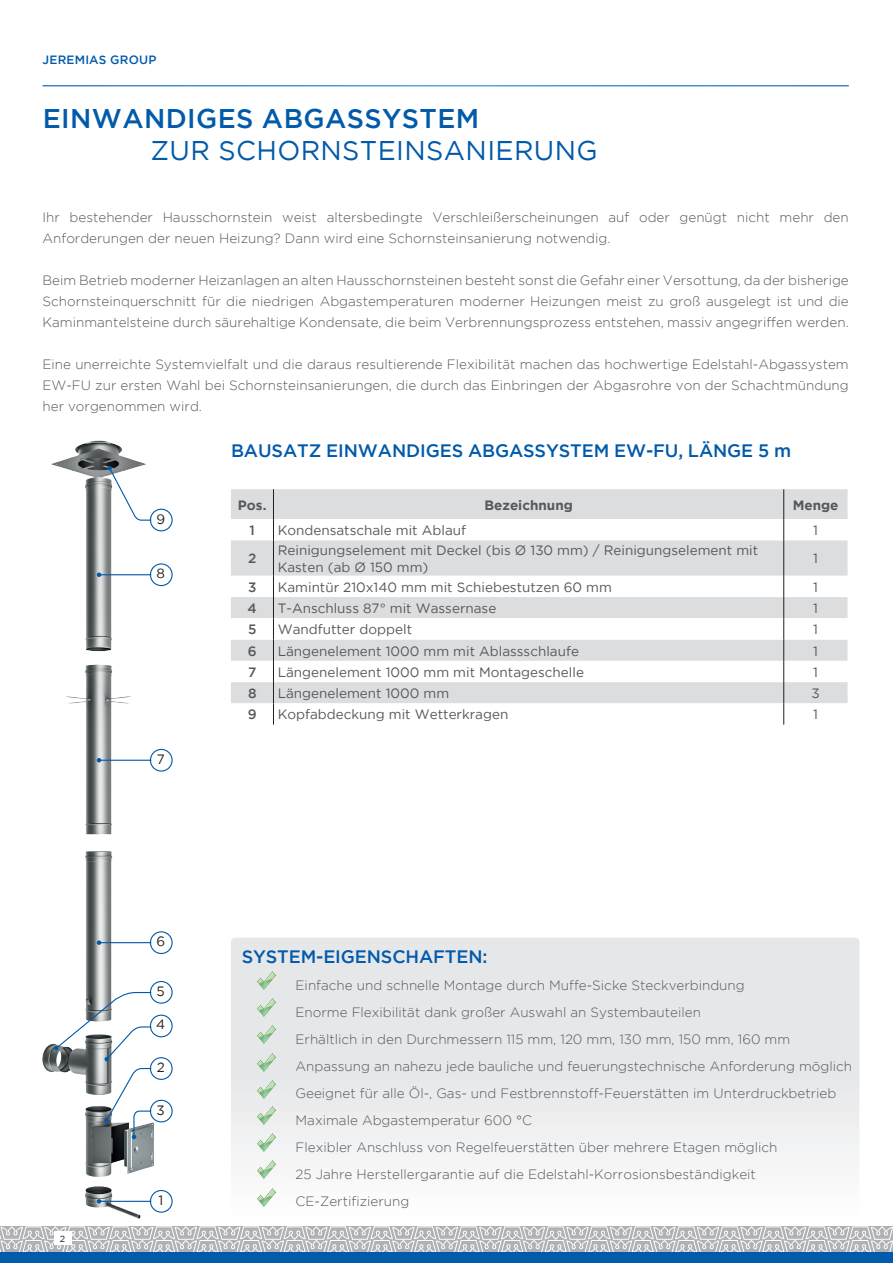
<style>
.page{position:relative;width:893px;height:1263px;background:#fff}
.page>*{position:absolute;margin:0;border:0;box-sizing:border-box;transform-origin:0 0}
.t1{font:27px "Gotham";letter-spacing:.015em;color:#015aaa}
.t2{font:500 27px "Gotham";letter-spacing:.015em;color:#015aaa}
.t3{font:500 18px "Gotham";letter-spacing:-.005em;color:#015aaa}
.t4{font:300 13.5px/27px "Gotham";color:#57585a}
.t5{font:13.5px/16.2px "Gotham";color:#57585a}
.t6{font:700 13.5px "Gotham";color:#57585a}
.t7{font:500 13.5px "Gotham";color:#57585a}
.t8{font:13.5px "Gotham";color:#231f20}
.t9{font:500 12px "Gotham";letter-spacing:.015em;color:#015aaa}
.t10{font:9px "Gotham";color:#231f20}
</style>
<div class="page">
<svg style="left:0;top:1226px;width:893px;height:26px;background:#c6c6c9"></svg>
<div style="left:54px;top:1231px;width:17px;height:14px;background:#fff"></div>
<div style="left:0;top:1252px;width:893px;height:11px;background:#015aaa"></div>
<svg style="left:231px;top:938px;width:628px;height:269px"></svg>
<div style="left:231px;top:489px;width:616px;height:30px;background:#dcdddf"></div>
<svg style="left:231px;top:519px;width:616px;height:206px"></svg>
<hr style="left:783px;top:489px;width:1px;height:30px;background:#231f20">
<svg style="left:783px;top:519px;width:1px;height:21px"></svg>
<hr style="left:783px;top:540px;width:1px;height:36px;background:#231f20">
<svg style="left:783px;top:576px;width:1px;height:149px"></svg>
<svg style="left:273px;top:519px;width:1px;height:21px"></svg>
<hr style="left:273px;top:540px;width:1px;height:36px;background:#231f20">
<svg style="left:273px;top:576px;width:1px;height:149px"></svg>
<hr style="left:273px;top:489px;width:1px;height:30px;background:#231f20">
<img style="left:43px;top:440px;width:111px;height:778px">
<div style="left:150px;top:1100px;width:22px;height:22px;background:#fff;border-radius:50%"></div>
<div style="left:150px;top:1100px;width:23px;height:22px;border:1px solid #015aaa;border-radius:50%"></div>
<div style="left:150px;top:1058px;width:22px;height:21px;background:#fff;border-radius:50%"></div>
<div style="left:150px;top:1057px;width:23px;height:23px;border:1px solid #015aaa;border-radius:50%"></div>
<div style="left:150px;top:1015px;width:22px;height:22px;background:#fff;border-radius:50%"></div>
<div style="left:150px;top:1014px;width:23px;height:23px;border:1px solid #015aaa;border-radius:50%"></div>
<div style="left:150px;top:981px;width:22px;height:22px;background:#fff;border-radius:50%"></div>
<div style="left:150px;top:981px;width:23px;height:23px;border:1px solid #015aaa;border-radius:50%"></div>
<div style="left:150px;top:932px;width:22px;height:21px;background:#fff;border-radius:50%"></div>
<div style="left:150px;top:931px;width:23px;height:23px;border:1px solid #015aaa;border-radius:50%"></div>
<div style="left:150px;top:749px;width:22px;height:22px;background:#fff;border-radius:50%"></div>
<div style="left:150px;top:749px;width:23px;height:23px;border:1px solid #015aaa;border-radius:50%"></div>
<div style="left:150px;top:564px;width:22px;height:22px;background:#fff;border-radius:50%"></div>
<div style="left:150px;top:563px;width:23px;height:23px;border:1px solid #015aaa;border-radius:50%"></div>
<div style="left:150px;top:509px;width:22px;height:22px;background:#fff;border-radius:50%"></div>
<div style="left:150px;top:509px;width:23px;height:22px;border:1px solid #015aaa;border-radius:50%"></div>
<svg style="left:104px;top:1067px;width:48px;height:72px"></svg>
<svg style="left:54px;top:991px;width:98px;height:70px"></svg>
<hr style="left:99px;top:942px;width:52px;height:1px;background:#015aaa">
<svg style="left:97px;top:940px;width:4px;height:5px"></svg>
<hr style="left:99px;top:760px;width:52px;height:1px;background:#015aaa">
<svg style="left:97px;top:758px;width:4px;height:4px"></svg>
<hr style="left:99px;top:574px;width:52px;height:1px;background:#015aaa">
<svg style="left:97px;top:572px;width:4px;height:5px"></svg>
<svg style="left:107px;top:466px;width:45px;height:55px"></svg>
<img style="left:258px;top:971px;width:18px;height:18px">
<img style="left:258px;top:999px;width:18px;height:18px">
<img style="left:258px;top:1026px;width:18px;height:18px">
<img style="left:258px;top:1053px;width:18px;height:18px">
<img style="left:258px;top:1080px;width:18px;height:18px">
<img style="left:258px;top:1106px;width:18px;height:18px">
<img style="left:258px;top:1134px;width:18px;height:18px">
<img style="left:258px;top:1161px;width:18px;height:18px">
<img style="left:258px;top:1188px;width:18px;height:18px">
<div style="left:150px;top:1190px;width:22px;height:22px;background:#fff;border-radius:50%"></div>
<div style="left:150px;top:1190px;width:23px;height:23px;border:1px solid #015aaa;border-radius:50%"></div>
<hr style="left:99px;top:1201px;width:52px;height:1px;background:#015aaa">
<svg style="left:97px;top:1199px;width:4px;height:4px"></svg>
<p class="t9" style="left:43px;top:52px;width:115px">JEREMIAS GROUP</p>
<h1 class="t2" style="left:43px;top:101px;width:438px">EINWANDIGES ABGASSYSTEM</h1>
<h1 class="t1" style="left:151px;top:133px;width:449px">ZUR SCHORNSTEINSANIERUNG</h1>
<p class="t4" style="left:43px;top:206px;width:808px;line-height:21px">Ihr bestehender Hausschornstein weist altersbedingte Verschleißerscheinungen auf oder genügt nicht mehr den<br>Anforderungen der neuen Heizung? Dann wird eine Schornsteinsanierung notwendig.</p>
<p class="t4" style="left:43px;top:269px;width:808px;line-height:21px;text-align:justify">Beim Betrieb moderner Heizanlagen an alten Hausschornsteinen besteht sonst die Gefahr einer Versottung, da der bisherige Schornsteinquerschnitt für die niedrigen Abgastemperaturen moderner Heizungen meist zu groß ausgelegt ist und die Kaminmantelsteine durch säurehaltige Kondensate, die beim Verbrennungsprozess entstehen, massiv angegriffen werden.</p>
<p class="t4" style="left:43px;top:353px;width:808px;line-height:21px;text-align:justify">Eine unerreichte Systemvielfalt und die daraus resultierende Flexibilität machen das hochwertige Edelstahl-Abgassystem EW-FU zur ersten Wahl bei Schornsteinsanierungen, die durch das Einbringen der Abgasrohre von der Schachtmündung her vorgenommen wird.</p>
<h2 class="t3" style="left:231px;top:439px;width:561px">BAUSATZ EINWANDIGES ABGASSYSTEM EW-FU, LÄNGE 5 m</h2>
<p class="t8" style="left:156px;top:510px;width:10px">9</p>
<p class="t8" style="left:157px;top:565px;width:10px">8</p>
<p class="t8" style="left:157px;top:750px;width:10px">7</p>
<p class="t8" style="left:156px;top:933px;width:10px">6</p>
<p class="t8" style="left:157px;top:982px;width:10px">5</p>
<p class="t8" style="left:156px;top:1016px;width:11px">4</p>
<p class="t8" style="left:157px;top:1058px;width:10px">2</p>
<p class="t8" style="left:157px;top:1101px;width:10px">3</p>
<p class="t6" style="left:238px;top:496px;width:30px">Pos.</p>
<p class="t6" style="left:484px;top:496px;width:90px">Bezeichnung</p>
<p class="t6" style="left:793px;top:496px;width:47px">Menge</p>
<p class="t7" style="left:250px;top:521px;width:7px">1</p>
<p class="t5" style="left:278px;top:522px;width:190px">Kondensatschale mit Ablauf</p>
<p class="t5" style="left:813px;top:522px;width:6px">1</p>
<p class="t7" style="left:248px;top:550px;width:10px">2</p>
<p class="t5" style="left:278px;top:542px;width:482px">Reinigungselement mit Deckel (bis Ø 130 mm) / Reinigungselement mit<br>Kasten (ab Ø 150 mm)</p>
<p class="t5" style="left:813px;top:550px;width:6px">1</p>
<p class="t7" style="left:248px;top:578px;width:10px">3</p>
<p class="t5" style="left:278px;top:579px;width:336px">Kamintür 210x140 mm mit Schiebestutzen 60 mm</p>
<p class="t5" style="left:813px;top:579px;width:6px">1</p>
<p class="t7" style="left:248px;top:599px;width:11px">4</p>
<p class="t5" style="left:278px;top:600px;width:220px">T-Anschluss 87° mit Wassernase</p>
<p class="t5" style="left:813px;top:600px;width:6px">1</p>
<p class="t7" style="left:248px;top:621px;width:10px">5</p>
<p class="t5" style="left:278px;top:621px;width:136px">Wandfutter doppelt</p>
<p class="t5" style="left:813px;top:621px;width:6px">1</p>
<p class="t7" style="left:248px;top:642px;width:10px">6</p>
<p class="t5" style="left:278px;top:642px;width:303px">Längenelement 1000 mm mit Ablassschlaufe</p>
<p class="t5" style="left:813px;top:642px;width:6px">1</p>
<p class="t7" style="left:248px;top:663px;width:10px">7</p>
<p class="t5" style="left:278px;top:664px;width:308px">Längenelement 1000 mm mit Montageschelle</p>
<p class="t5" style="left:813px;top:664px;width:6px">1</p>
<p class="t7" style="left:248px;top:684px;width:10px">8</p>
<p class="t5" style="left:278px;top:685px;width:173px">Längenelement 1000 mm</p>
<p class="t5" style="left:812px;top:685px;width:10px">3</p>
<p class="t7" style="left:248px;top:706px;width:10px">9</p>
<p class="t5" style="left:278px;top:706px;width:232px">Kopfabdeckung mit Wetterkragen</p>
<p class="t5" style="left:813px;top:706px;width:6px">1</p>
<h2 class="t3" style="left:242px;top:944px;width:247px">SYSTEM-EIGENSCHAFTEN:</h2>
<p class="t4" style="left:296px;top:971px;width:558px">Einfache und schnelle Montage durch Muffe-Sicke Steckverbindung<br>Enorme Flexibilität dank großer Auswahl an Systembauteilen<br>Erhältlich in den Durchmessern 115 mm, 120 mm, 130 mm, 150 mm, 160 mm Anpassung an nahezu jede bauliche und feuerungstechnische Anforderung möglich Geeignet für alle Öl-, Gas- und Festbrennstoff-Feuerstätten im Unterdruckbetrieb Maximale Abgastemperatur 600 °C<br>Flexibler Anschluss von Regelfeuerstätten über mehrere Etagen möglich<br>25 Jahre Herstellergarantie auf die Edelstahl-Korrosionsbeständigkeit</p>
<p class="t10" style="left:60px;top:1233px;width:7px">2</p>
<p class="t8" style="left:158px;top:1191px;width:6px">1</p>
<p class="t4" style="left:296px;top:1187px;width:115px">CE-Zertifizierung</p>
</div>
